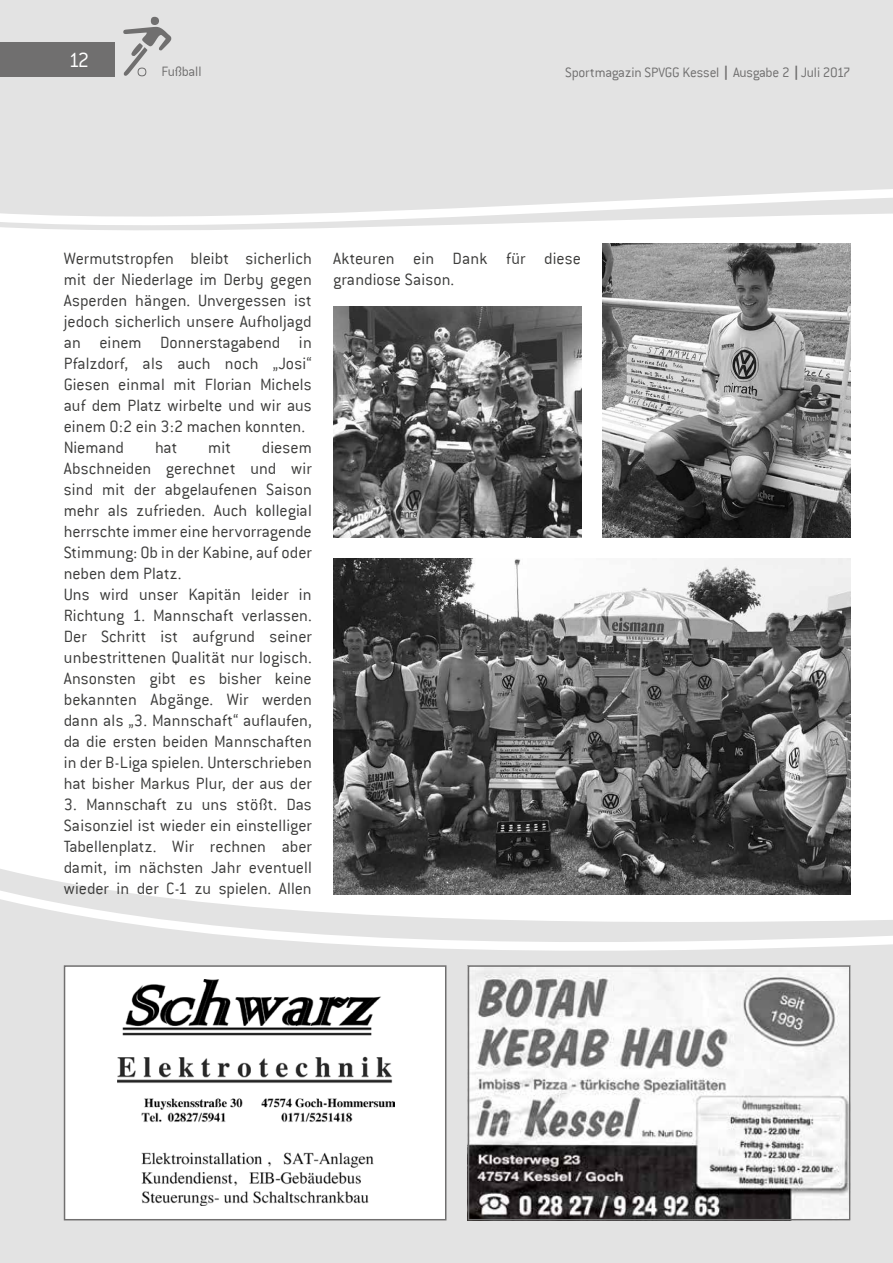
<style>
.page{position:relative;width:893px;height:1263px;background:#fff}
.page>*{position:absolute;margin:0;border:0;box-sizing:border-box;transform-origin:0 0}
.t1{font:300 22.5px "Conduit ITC";color:#fff}
.t2{font:300 18px/21px "Conduit ITC";color:#3c3c3b}
.t3{font:300 15px "Conduit ITC";letter-spacing:-.015em;color:#706f6f}
.s1{font-family:"Futura";font-weight:500;font-stretch:condensed}
</style>
<div class="page">
<div style="left:0;top:0;width:893px;height:124px;background:#e3e3e3"></div>
<svg style="left:0;top:124px;width:893px;height:144px;fill:#e3e3e3"></svg>
<div style="left:0;top:1009px;width:893px;height:254px;background:#e3e3e3"></div>
<svg style="left:0;top:865px;width:893px;height:144px;fill:#e3e3e3"></svg>
<div style="left:0;top:43px;width:115px;height:34px;background:#706f6f"></div>
<svg style="left:123px;top:17px;width:48px;height:59px;background:#c4c4c4"></svg>
<img style="left:602px;top:243px;width:248px;height:294px">
<img style="left:333px;top:306px;width:248px;height:231px">
<img style="left:333px;top:558px;width:517px;height:336px">
<img style="left:471px;top:968px;width:376px;height:249px">
<div style="left:468px;top:965px;width:382px;height:255px;border:2px solid #706f6f"></div>
<div style="left:65px;top:966px;width:381px;height:254px;background:#fff"></div>
<img style="left:118px;top:979px;width:276px;height:226px">
<div style="left:64px;top:965px;width:382px;height:255px;border:2px solid #706f6f"></div>
<p class="t1" style="left:69px;top:47px;width:22px">12</p>
<p class="t3" style="left:162px;top:63px;width:41px">Fußball</p>
<p class="t3" style="left:565px;top:64px;width:287px">Sportmagazin SPVGG Kessel <span class="s1">|</span> Ausgabe 2 <span class="s1">|</span>Juli 2017</p>
<p class="t2" style="left:64px;top:248px;width:250px">Wermutstropfen bleibt sicherlich mit der Niederlage im Derby gegen<br>Asperden hängen. Unvergessen ist jedoch sicherlich unsere Aufholjagd an einem Donnerstagabend in<br>Pfalzdorf, als auch noch „Josi“<br>Giesen einmal mit Florian Michels auf dem Platz wirbelte und wir aus einem 0:2 ein 3:2 machen konnten.<br>Niemand</p>
<p class="t2" style="left:64px;top:437px;width:250px;text-indent:198px">diesem<br>Abschneiden gerechnet und wir sind mit der abgelaufenen Saison mehr als zufrieden. Auch kollegial herrschte immer eine hervorragende<br>Stimmung: Ob in der Kabine, auf oder neben dem Platz.<br>Uns wird unser Kapitän leider in<br>Richtung 1. Mannschaft verlassen.<br>Der Schritt ist aufgrund seiner unbestrittenen Qualität nur logisch.<br>Ansonsten gibt es bisher keine bekannten Abgänge. Wir werden dann als „3. Mannschaft“ auflaufen, da die ersten beiden Mannschaften in der B-Liga spielen. Unterschrieben hat bisher Markus Plur, der aus der</p>
<p class="t2" style="left:64px;top:794px;width:250px;text-align:justify">3. Mannschaft zu uns stößt. Das Saisonziel ist wieder ein einstelliger Tabellenplatz. Wir rechnen aber damit, im nächsten Jahr eventuell wieder in der C-1 zu spielen. Allen</p>
<p class="t2" style="left:155px;top:437px;width:24px">hat</p>
<p class="t2" style="left:208px;top:437px;width:24px">mit</p>
<p class="t2" style="left:333px;top:248px;width:250px">Akteuren ein Dank für diese grandiose Saison.</p>
</div>
